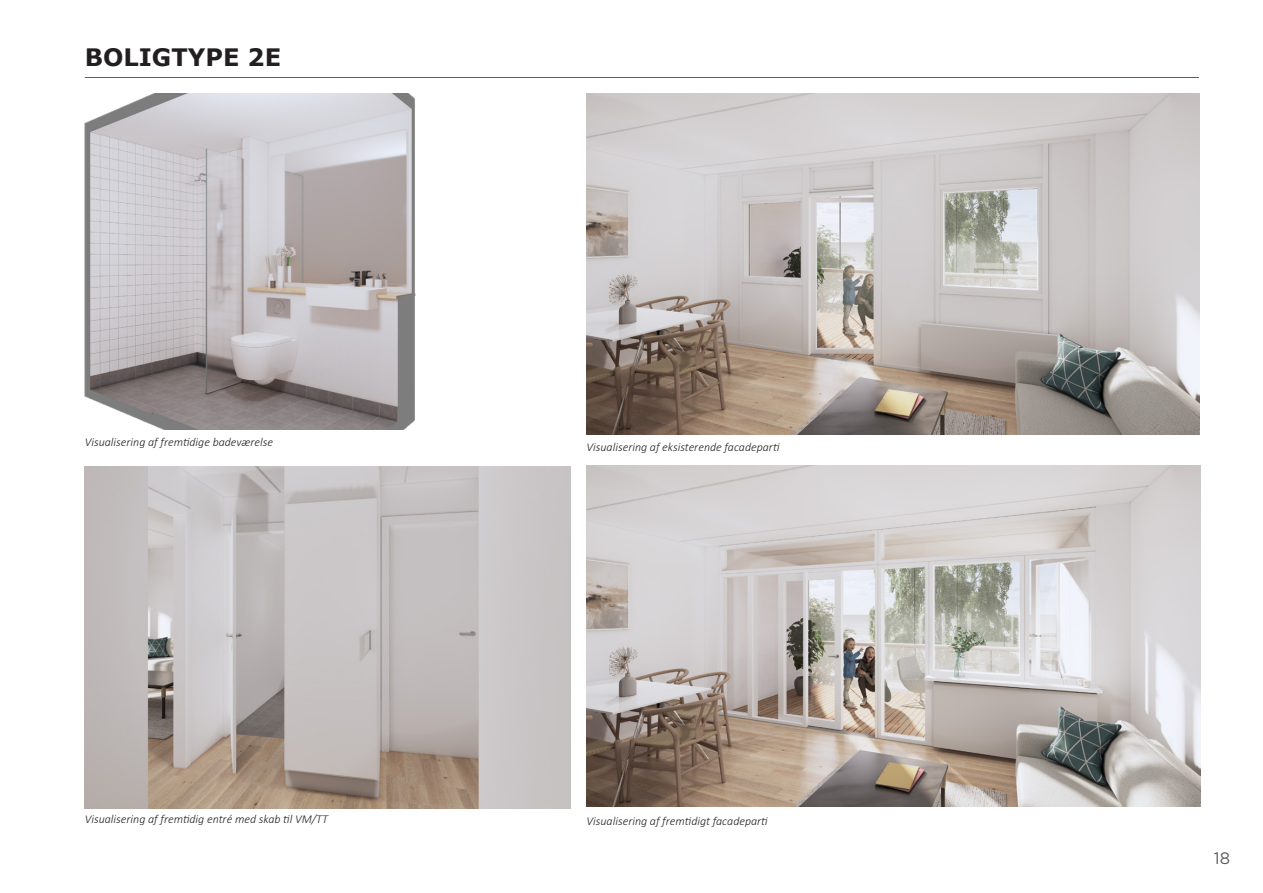
<style>
.page{position:relative;width:1263px;height:893px;background:#fff}
.page>*{position:absolute;margin:0;border:0;box-sizing:border-box;transform-origin:0 0}
.Overskrift_Side{font:700 24px "Verdana";color:#231f20}
.t1{font:16.5px "Gotham";color:#5a5a5a}
.t2{font:italic 300 12px "Calibri";color:#231f20}
</style>
<div class="page">
<hr style="left:85px;top:77px;width:1114px;height:1px;background:#000">
<img style="left:587px;top:466px;width:614px;height:341px">
<img style="left:85px;top:467px;width:485px;height:341px">
<img style="left:587px;top:94px;width:612px;height:341px">
<img style="left:85px;top:94px;width:331px;height:335px">
<p class="Overskrift_Side" style="left:85px;top:40px;width:198px">BOLIGTYPE 2E</p>
<p class="t2" style="left:85px;top:434px;width:190px">Visualisering af fremtidige badeværelse</p>
<p class="t2" style="left:85px;top:812px;width:245px">Visualisering af fremtidig entré med skab til VM/TT</p>
<p class="t2" style="left:587px;top:440px;width:194px">Visualisering af eksisterende facadeparti</p>
<p class="t2" style="left:587px;top:813px;width:183px">Visualisering af fremtidigt facadeparti</p>
<h2 class="t1" style="left:1214px;top:847px;width:18px">18</h2>
</div>
